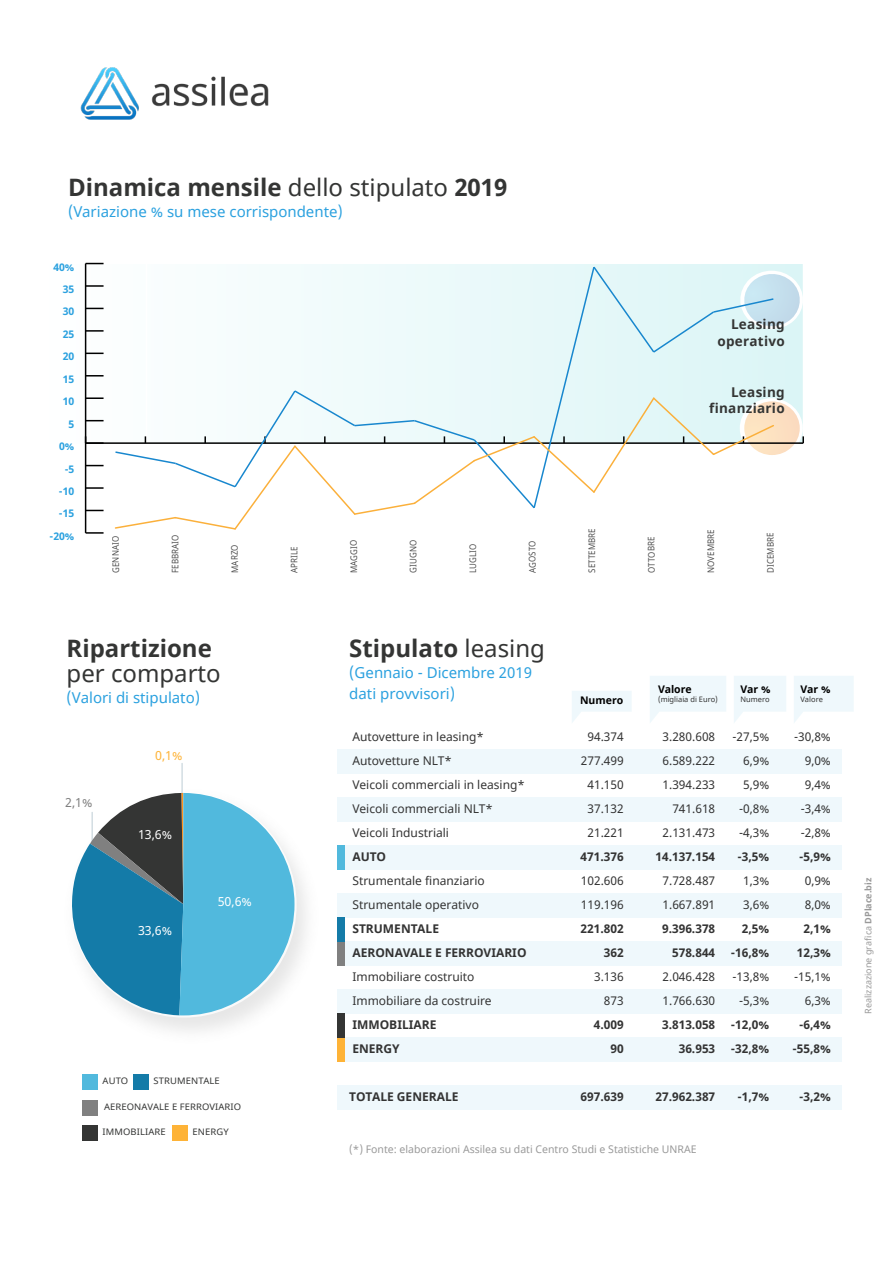
<style>
.page{position:relative;width:893px;height:1263px;background:#fff}
.page>*{position:absolute;margin:0;border:0;box-sizing:border-box;transform-origin:0 0}
.t1{font:700 24px "Noto Sans";color:#343534}
.t2{font:24px "Noto Sans";color:#343534}
.t3{font:15px/21.3px "Noto Sans";color:#2ba1df}
.t4{font:700 13.5px/16.2px "Noto Sans";letter-spacing:.02em;color:#343534;text-align:right}
.t5{font:12.45px "Noto Sans";color:#fff}
.t6{font:12.45px "Noto Sans";color:#808080}
.t7{font:12.45px "Noto Sans";color:#feb337}
.t8{font:12px/24px "Noto Sans";color:#333}
.t9{font:700 12px/24px "Noto Sans";color:#333;text-align:right}
.t10{font:10.5px "Noto Sans";color:#999}
.t11{font:700 10.5px "Noto Sans";color:#2ba1df}
.t12{font:700 10.5px "Noto Sans";color:#000}
.t13{font:9px "Noto Sans";letter-spacing:.01em;color:#000;scale:.88 1}
.t14{font:9px "Noto Sans";letter-spacing:.01em;color:#343534;scale:1.05 1}
.t15{font:9px "Noto Sans";color:#999}
.t16{font:7.5px "Noto Sans";color:#333}
.s1{font-weight:400}
.s2{font-weight:700}
</style>
<div class="page">
<div style="left:338px;top:749px;width:504px;height:24px;background:#eff8fc"></div>
<div style="left:338px;top:797px;width:504px;height:24px;background:#eff8fc"></div>
<div style="left:338px;top:845px;width:504px;height:24px;background:#eff8fc"></div>
<div style="left:338px;top:893px;width:504px;height:24px;background:#eff8fc"></div>
<div style="left:338px;top:941px;width:504px;height:24px;background:#eff8fc"></div>
<div style="left:338px;top:989px;width:504px;height:24px;background:#eff8fc"></div>
<div style="left:338px;top:1037px;width:504px;height:24px;background:#eff8fc"></div>
<div style="left:338px;top:1085px;width:504px;height:24px;background:#eff8fc"></div>
<img style="left:82px;top:749px;width:277px;height:335px">
<hr style="left:182px;top:763px;width:1px;height:31px;background:#bdccd4">
<img style="left:80px;top:67px;width:189px;height:53px">
<hr style="left:86px;top:442px;width:717px;height:2px;background:#000">
<hr style="left:85px;top:264px;width:1px;height:269px;background:#000">
<svg style="left:86px;top:532px;width:18px;height:2px"></svg>
<svg style="left:86px;top:510px;width:18px;height:1px"></svg>
<svg style="left:86px;top:487px;width:18px;height:2px"></svg>
<svg style="left:86px;top:465px;width:18px;height:1px"></svg>
<svg style="left:86px;top:436px;width:18px;height:8px"></svg>
<svg style="left:86px;top:420px;width:18px;height:1px"></svg>
<svg style="left:86px;top:397px;width:18px;height:2px"></svg>
<svg style="left:86px;top:375px;width:18px;height:1px"></svg>
<svg style="left:86px;top:353px;width:18px;height:1px"></svg>
<svg style="left:86px;top:330px;width:18px;height:2px"></svg>
<svg style="left:86px;top:308px;width:18px;height:1px"></svg>
<svg style="left:86px;top:285px;width:18px;height:2px"></svg>
<svg style="left:86px;top:263px;width:18px;height:1px"></svg>
<svg style="left:114px;top:265px;width:690px;height:265px"></svg>
<svg style="left:72px;top:793px;width:222px;height:222px"></svg>
<div style="left:83px;top:1075px;width:15px;height:15px;background:#51b9dd"></div>
<svg style="left:572px;top:691px;width:60px;height:32px"></svg>
<svg style="left:650px;top:676px;width:76px;height:47px"></svg>
<svg style="left:734px;top:676px;width:52px;height:47px"></svg>
<svg style="left:794px;top:676px;width:60px;height:47px"></svg>
<div style="left:83px;top:1126px;width:15px;height:15px;background:#343534"></div>
<div style="left:173px;top:1126px;width:15px;height:15px;background:#feb337"></div>
<div style="left:338px;top:1037px;width:7px;height:24px;background:#feb337"></div>
<div style="left:338px;top:1013px;width:7px;height:24px;background:#343534"></div>
<div style="left:338px;top:941px;width:7px;height:24px;background:#808080"></div>
<div style="left:338px;top:845px;width:7px;height:24px;background:#51b9dd"></div>
<div style="left:338px;top:917px;width:7px;height:24px;background:#147ba8"></div>
<div style="left:134px;top:1075px;width:15px;height:15px;background:#147ba8"></div>
<div style="left:83px;top:1100px;width:15px;height:15px;background:#808080"></div>
<h1 class="t1" style="left:68px;top:170px;width:441px">Dinamica mensile <span class="s1">dello stipulato</span> 2019</h1>
<p class="t3" style="left:68px;top:202px;width:276px">(Variazione % su mese corrispondente)</p>
<p class="t11" style="left:53px;top:259px;width:23px">40%</p>
<p class="t11" style="left:63px;top:282px;width:13px">35</p>
<p class="t11" style="left:63px;top:304px;width:13px">30</p>
<p class="t11" style="left:63px;top:327px;width:13px">25</p>
<p class="t11" style="left:63px;top:349px;width:13px">20</p>
<p class="t11" style="left:63px;top:371px;width:13px">15</p>
<p class="t11" style="left:63px;top:394px;width:13px">10</p>
<p class="t11" style="left:69px;top:416px;width:7px">5</p>
<p class="t11" style="left:59px;top:439px;width:17px">0%</p>
<p class="t11" style="left:65px;top:461px;width:11px">-5</p>
<p class="t11" style="left:59px;top:484px;width:17px">-10</p>
<p class="t11" style="left:59px;top:506px;width:17px">-15</p>
<p class="t11" style="left:50px;top:529px;width:26px">-20%</p>
<p class="t13" style="left:110px;top:573px;width:43px;rotate:-90deg">GENNAIO</p>
<p class="t13" style="left:169px;top:573px;width:45px;rotate:-90deg">FEBBRAIO</p>
<p class="t13" style="left:229px;top:573px;width:34px;rotate:-90deg">MARZO</p>
<p class="t13" style="left:288px;top:573px;width:32px;rotate:-90deg">APRILE</p>
<p class="t13" style="left:348px;top:573px;width:39px;rotate:-90deg">MAGGIO</p>
<p class="t13" style="left:407px;top:573px;width:39px;rotate:-90deg">GIUGNO</p>
<p class="t13" style="left:467px;top:573px;width:35px;rotate:-90deg">LUGLIO</p>
<p class="t13" style="left:526px;top:573px;width:38px;rotate:-90deg">AGOSTO</p>
<p class="t4" style="left:717px;top:317px;width:69px">Leasing operativo</p>
<p class="t4" style="left:709px;top:384px;width:77px">Leasing finanziario</p>
<p class="t13" style="left:586px;top:573px;width:52px;rotate:-90deg">SETTEMBRE</p>
<p class="t13" style="left:645px;top:573px;width:43px;rotate:-90deg">OTTOBRE</p>
<p class="t13" style="left:705px;top:573px;width:51px;rotate:-90deg">NOVEMBRE</p>
<p class="t13" style="left:764px;top:573px;width:47px;rotate:-90deg">DICEMBRE</p>
<h1 class="t1" style="left:67px;top:631px;width:147px">Ripartizione</h1>
<h1 class="t2" style="left:67px;top:657px;width:156px">per comparto</h1>
<p class="t3" style="left:67px;top:688px;width:135px">(Valori di stipulato)</p>
<p class="t6" style="left:65px;top:794px;width:29px">2,1%</p>
<p class="t7" style="left:155px;top:747px;width:29px">0,1%</p>
<p class="t5" style="left:138px;top:826px;width:36px">13,6%</p>
<p class="t5" style="left:138px;top:922px;width:36px">33,6%</p>
<p class="t5" style="left:218px;top:893px;width:36px">50,6%</p>
<p class="t14" style="left:103px;top:1075px;width:26px">AUTO</p>
<p class="t14" style="left:154px;top:1075px;width:64px">STRUMENTALE</p>
<p class="t14" style="left:104px;top:1100px;width:132px">AEREONAVALE E FERROVIARIO</p>
<p class="t14" style="left:103px;top:1126px;width:62px">IMMOBILIARE</p>
<p class="t14" style="left:193px;top:1126px;width:36px">ENERGY</p>
<h1 class="t1" style="left:349px;top:631px;width:197px">Stipulato <span class="s1">leasing</span></h1>
<p class="t3" style="left:349px;top:662px;width:184px">(Gennaio - Dicembre 2019 dati provvisori)</p>
<p class="t8" style="left:352px;top:725px;width:174px">Autovetture in leasing*<br>Autovetture NLT*<br>Veicoli commerciali in leasing*<br>Veicoli commerciali NLT*<br>Veicoli Industriali</p>
<p class="t9" style="left:352px;top:845px;width:35px">AUTO</p>
<p class="t8" style="left:352px;top:869px;width:134px">Strumentale finanziario<br>Strumentale operativo</p>
<p class="t9" style="left:352px;top:917px;width:176px;text-align:left">STRUMENTALE<br>AERONAVALE E FERROVIARIO</p>
<p class="t8" style="left:352px;top:965px;width:141px">Immobiliare costruito<br>Immobiliare da costruire</p>
<p class="t9" style="left:352px;top:1013px;width:85px;text-align:left">IMMOBILIARE<br>ENERGY</p>
<p class="t9" style="left:349px;top:1085px;width:111px">TOTALE GENERALE</p>
<p class="t12" style="left:580px;top:693px;width:45px">Numero</p>
<p class="t8" style="left:581px;top:725px;width:44px;text-align:center">94.374<br>277.499<br>41.150<br>37.132<br>21.221</p>
<p class="t9" style="left:581px;top:845px;width:45px">471.376</p>
<p class="t8" style="left:581px;top:869px;width:44px">102.606<br>119.196</p>
<p class="t9" style="left:581px;top:917px;width:45px">221.802<br>362</p>
<p class="t8" style="left:594px;top:965px;width:31px;text-align:right">3.136<br>873</p>
<p class="t9" style="left:594px;top:1013px;width:31px">4.009<br>90</p>
<p class="t9" style="left:581px;top:1085px;width:45px">697.639</p>
<p class="t12" style="left:658px;top:682px;width:35px">Valore</p>
<p class="t16" style="left:658px;top:694px;width:61px">(migliaia di Euro)</p>
<p class="t8" style="left:662px;top:725px;width:54px;text-align:right">3.280.608<br>6.589.222<br>1.394.233<br>741.618<br>2.131.473</p>
<p class="t9" style="left:655px;top:845px;width:61px">14.137.154</p>
<p class="t8" style="left:662px;top:869px;width:54px">7.728.487<br>1.667.891</p>
<p class="t9" style="left:662px;top:917px;width:55px">9.396.378<br>578.844</p>
<p class="t8" style="left:662px;top:965px;width:54px">2.046.428<br>1.766.630</p>
<p class="t9" style="left:662px;top:1013px;width:55px">3.813.058<br>36.953</p>
<p class="t9" style="left:655px;top:1085px;width:61px">27.962.387</p>
<p class="t12" style="left:740px;top:682px;width:31px">Var %</p>
<p class="t16" style="left:740px;top:694px;width:31px">Numero</p>
<p class="t8" style="left:732px;top:725px;width:38px;text-align:right">-27,5%<br>6,9%<br>5,9% -0,8% -4,3%</p>
<p class="t9" style="left:737px;top:845px;width:33px">-3,5%</p>
<p class="t8" style="left:743px;top:869px;width:28px">1,3%<br>3,6%</p>
<p class="t9" style="left:731px;top:917px;width:40px">2,5% -16,8%</p>
<p class="t8" style="left:732px;top:965px;width:38px;text-align:center">-13,8% -5,3%</p>
<p class="t9" style="left:731px;top:1013px;width:40px;text-align:left">-12,0% -32,8%</p>
<p class="t9" style="left:737px;top:1085px;width:33px">-1,7%</p>
<p class="t10" style="left:349px;top:1142px;width:349px">(*) Fonte: elaborazioni Assilea su dati Centro Studi e Statistiche UNRAE</p>
<p class="t12" style="left:800px;top:682px;width:31px">Var %</p>
<p class="t16" style="left:800px;top:694px;width:24px">Valore</p>
<p class="t8" style="left:794px;top:725px;width:38px;text-align:right">-30,8%<br>9,0%<br>9,4% -3,4% -2,8%</p>
<p class="t9" style="left:799px;top:845px;width:33px">-5,9%</p>
<p class="t8" style="left:805px;top:869px;width:28px">0,9%<br>8,0%</p>
<p class="t9" style="left:797px;top:917px;width:36px;text-align:center">2,1%<br>12,3%</p>
<p class="t8" style="left:794px;top:965px;width:38px;text-align:right">-15,1%<br>6,3%</p>
<p class="t9" style="left:792px;top:1013px;width:40px;text-align:center">-6,4% -55,8%</p>
<p class="t9" style="left:799px;top:1085px;width:33px">-3,2%</p>
<p class="t15" style="left:862px;top:1014px;width:138px;rotate:-90deg">Realizzazione grafica <span class="s2">DPlace.biz</span></p>
</div>
